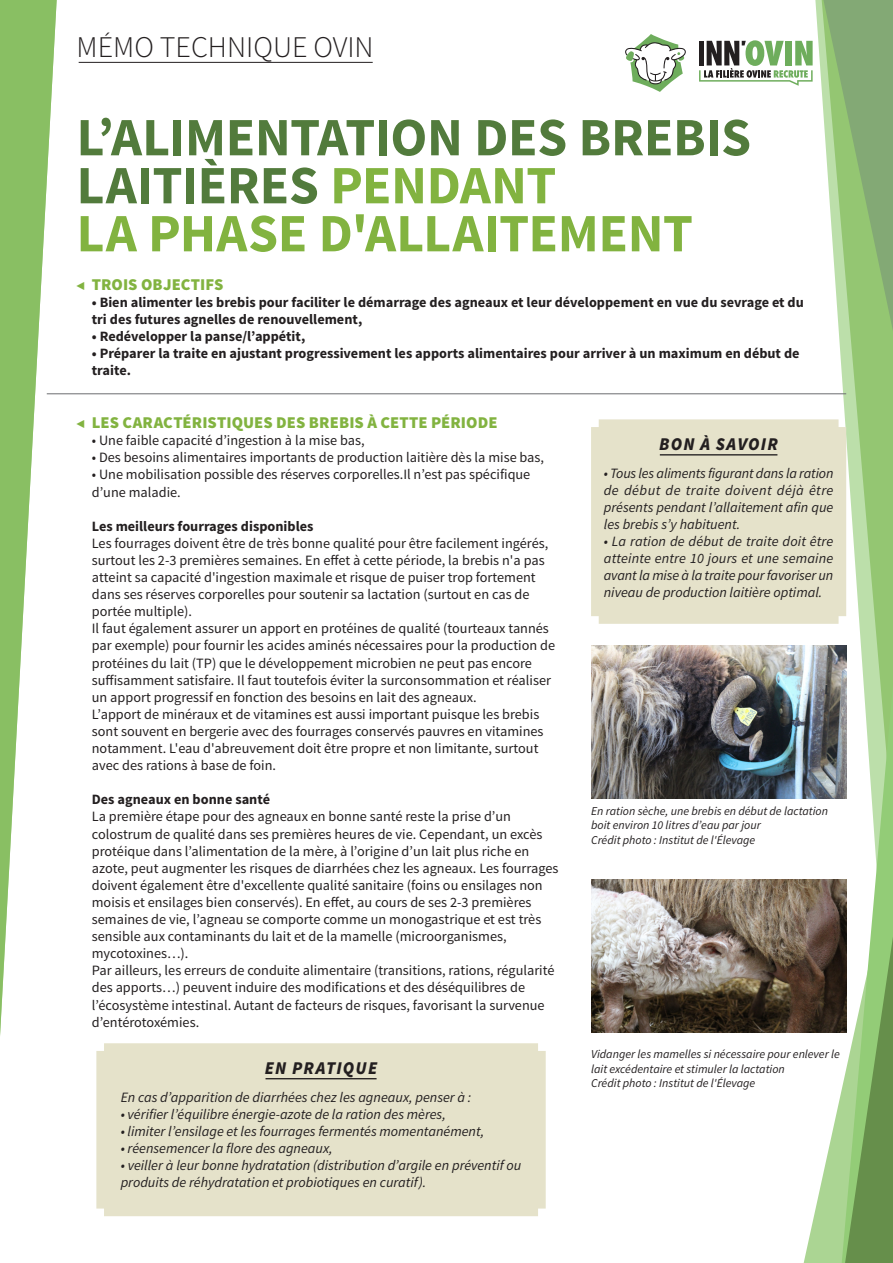
<style>
.page{position:relative;width:893px;height:1263px;background:#fff}
.page>*{position:absolute;margin:0;border:0;box-sizing:border-box;transform-origin:0 0}
.Texte_courant{font:700 54px/48px "Source Sans Pro";letter-spacing:-.005em;color:#527b3c}
.Texte_courant-2{font:300 30px "Source Sans Pro";color:#231f20}
.Titres{font:italic 900 18px "Source Sans Pro";letter-spacing:.07em;color:#231f20;scale:.95 1}
.Texte_courant-3{font:900 16.5px "Source Sans Pro";letter-spacing:.005em;color:#82b340}
.Texte_courant-4{font:14.25px/17.1px "Source Sans Pro";color:#231f20}
.Texte_courant-5{font:italic 14.25px/17.1px "Source Sans Pro";color:#231f20;text-align:justify}
.Texte_courant-6{font:700 14.25px/17.1px "Source Sans Pro";color:#231f20}
.t1{font:italic 12px/14.4px "Source Sans Pro";color:#231f20}
.s1{color:#82b340}
.s2{font-size:14.25px}
</style>
<div class="page">
<svg style="left:0;top:0;width:58px;height:1036px"></svg>
<svg style="left:820px;top:0;width:73px;height:683px"></svg>
<svg style="left:823px;top:0;width:70px;height:331px;background:#9ac087"></svg>
<svg style="left:804px;top:683px;width:89px;height:580px"></svg>
<hr style="left:79px;top:62px;width:294px;height:1px;background:#231f20">
<hr style="left:47px;top:393px;width:799px;height:1px;background:#6c6d70">
<svg style="left:699px;top:40px;width:114px;height:46px"></svg>
<svg style="left:625px;top:34px;width:61px;height:58px"></svg>
<div style="left:591px;top:419px;width:255px;height:205px;background:#e5e2ca"></div>
<hr style="left:660px;top:454px;width:117px;height:1px;background:#231f20">
<img style="left:591px;top:645px;width:255px;height:154px">
<div style="left:96px;top:1043px;width:450px;height:173px;background:#e5e2ca"></div>
<hr style="left:265px;top:1078px;width:112px;height:1px;background:#231f20">
<img style="left:591px;top:879px;width:255px;height:154px">
<p class="Texte_courant-2" style="left:77px;top:28px;width:299px">MÉMO TECHNIQUE OVIN</p>
<p class="Texte_courant" style="left:77px;top:115px;width:676px">L’ALIMENTATION DES BREBIS<br>LAITIÈRES <span class="s1">PENDANT<br>LA PHASE D'ALLAITEMENT</span></p>
<p class="Texte_courant-3" style="left:77px;top:273px;width:149px"><span class="s2">◀</span> TROIS OBJECTIFS</p>
<p class="Texte_courant-6" style="left:92px;top:294px;width:713px">• Bien alimenter les brebis pour faciliter le démarrage des agneaux et leur développement en vue du sevrage et du tri des futures agnelles de renouvellement,</p>
<p class="Texte_courant-6" style="left:92px;top:328px;width:215px">• Redévelopper la panse/l’appétit,</p>
<p class="Texte_courant-6" style="left:92px;top:345px;width:709px">• Préparer la traite en ajustant progressivement les apports alimentaires pour arriver à un maximum en début de traite.</p>
<p class="Texte_courant-3" style="left:77px;top:412px;width:423px"><span class="s2">◀</span> LES CARACTÉRISTIQUES DES BREBIS À CETTE PÉRIODE</p>
<p class="Texte_courant-4" style="left:92px;top:432px;width:274px">• Une faible capacité d’ingestion à la mise bas,</p>
<p class="Texte_courant-4" style="left:92px;top:449px;width:454px">• Des besoins alimentaires importants de production laitière dès la mise bas,</p>
<p class="Texte_courant-4" style="left:92px;top:466px;width:440px">• Une mobilisation possible des réserves corporelles.Il n’est pas spécifique d’une maladie.</p>
<p class="Texte_courant-6" style="left:92px;top:518px;width:223px">Les meilleurs fourrages disponibles</p>
<p class="Texte_courant-4" style="left:92px;top:535px;width:458px">Les fourrages doivent être de très bonne qualité pour être facilement ingérés, surtout les 2-3 premières semaines. En effet à cette période, la brebis n'a pas atteint sa capacité d'ingestion maximale et risque de puiser trop fortement dans ses réserves corporelles pour soutenir sa lactation (surtout en cas de portée multiple).</p>
<p class="Texte_courant-4" style="left:92px;top:620px;width:465px">Il faut également assurer un apport en protéines de qualité (tourteaux tannés par exemple) pour fournir les acides aminés nécessaires pour la production de protéines du lait (TP) que le développement microbien ne peut pas encore suffisamment satisfaire. Il faut toutefois éviter la surconsommation et réaliser un apport progressif en fonction des besoins en lait des agneaux.</p>
<p class="Texte_courant-4" style="left:92px;top:706px;width:453px">L’apport de minéraux et de vitamines est aussi important puisque les brebis sont souvent en bergerie avec des fourrages conservés pauvres en vitamines notamment. L'eau d'abreuvement doit être propre et non limitante, surtout avec des rations à base de foin.</p>
<p class="Texte_courant-6" style="left:92px;top:792px;width:180px">Des agneaux en bonne santé</p>
<p class="Texte_courant-4" style="left:92px;top:808px;width:468px">La première étape pour des agneaux en bonne santé reste la prise d’un colostrum de qualité dans ses premières heures de vie. Cependant, un excès protéique dans l’alimentation de la mère, à l’origine d’un lait plus riche en azote, peut augmenter les risques de diarrhées chez les agneaux. Les fourrages doivent également être d'excellente qualité sanitaire (foins ou ensilages non moisis et ensilages bien conservés). En effet, au cours de ses 2-3 premières semaines de vie, l’agneau se comporte comme un monogastrique et est très sensible aux contaminants du lait et de la mamelle (microorganismes, mycotoxines…).</p>
<p class="Texte_courant-4" style="left:92px;top:962px;width:464px">Par ailleurs, les erreurs de conduite alimentaire (transitions, rations, régularité des apports…) peuvent induire des modifications et des déséquilibres de l’écosystème intestinal. Autant de facteurs de risques, favorisant la survenue d’entérotoxémies.</p>
<p class="Titres" style="left:265px;top:1056px;width:120px">EN PRATIQUE</p>
<p class="Texte_courant-5" style="left:121px;top:1088px;width:352px">En cas d’apparition de diarrhées chez les agneaux, penser à :</p>
<p class="Texte_courant-5" style="left:121px;top:1105px;width:327px">• vérifier l’équilibre énergie-azote de la ration des mères,</p>
<p class="Texte_courant-5" style="left:121px;top:1122px;width:365px">• limiter l’ensilage et les fourrages fermentés momentanément,</p>
<p class="Texte_courant-5" style="left:121px;top:1139px;width:213px">• réensemencer la flore des agneaux,</p>
<p class="Texte_courant-5" style="left:121px;top:1157px;width:402px">• veiller à leur bonne hydratation (distribution d’argile en préventif ou produits de réhydratation et probiotiques en curatif).</p>
<p class="Titres" style="left:659px;top:432px;width:127px">BON À SAVOIR</p>
<p class="Texte_courant-5" style="left:604px;top:464px;width:231px">• Tous les aliments figurant dans la ration de début de traite doivent déjà être présents pendant l’allaitement afin que les brebis s’y habituent.</p>
<p class="Texte_courant-5" style="left:604px;top:533px;width:231px">• La ration de début de traite doit être atteinte entre 10 jours et une semaine avant la mise à la traite pour favoriser un niveau de production laitière optimal.</p>
<p class="t1" style="left:591px;top:804px;width:239px">En ration sèche, une brebis en début de lactation boit environ 10 litres d’eau par jour</p>
<p class="t1" style="left:591px;top:832px;width:166px">Crédit photo : Institut de l'Élevage</p>
<p class="t1" style="left:591px;top:1047px;width:250px">Vidanger les mamelles si nécessaire pour enlever le lait excédentaire et stimuler la lactation</p>
<p class="t1" style="left:591px;top:1076px;width:166px">Crédit photo : Institut de l'Élevage</p>
</div>
